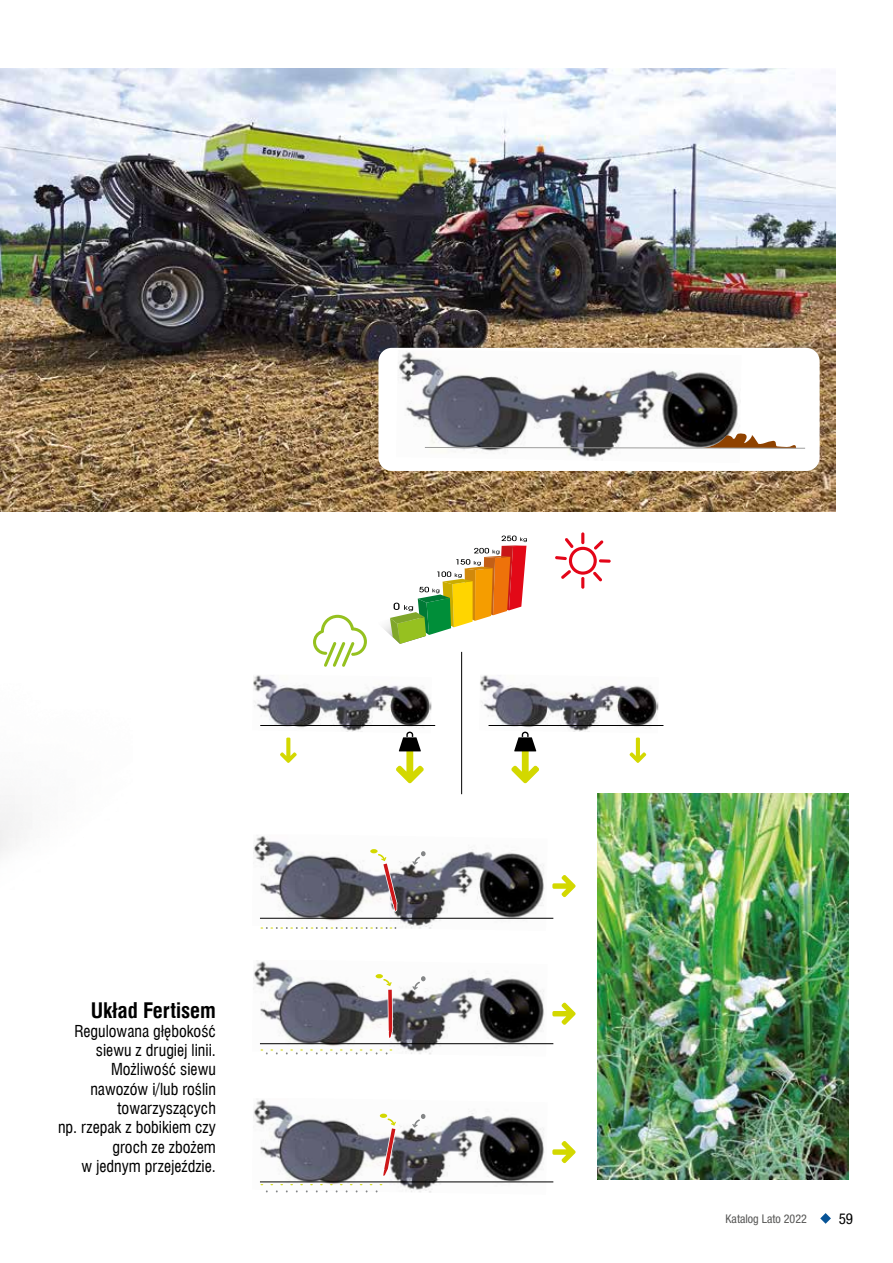
<style>
.page{position:relative;width:893px;height:1263px;background:#fff}
.page>*{position:absolute;margin:0;border:0;box-sizing:border-box;transform-origin:0 0}
.t1{font:700 condensed 20.85px "Swiss 721 AT";color:#000}
.t2{font:condensed 16.05px/19.4px "Swiss 721 AT";color:#000;text-align:right}
.t3{font:condensed 15px "Helvetica Neue LT Pro";color:#000}
.t4{font:condensed 12px "Helvetica Neue LT Pro";color:#575756}
</style>
<div class="page">
<svg style="left:820px;top:1213px;width:11px;height:11px"></svg>
<img style="left:0;top:68px;width:835px;height:443px">
<div style="left:378px;top:348px;width:442px;height:123px;background:#fff;border-radius:13px"></div>
<img style="left:398px;top:351px;width:343px;height:109px">
<svg style="left:424px;top:433px;width:382px;height:17px"></svg>
<img style="left:253px;top:835px;width:295px;height:94px">
<img style="left:253px;top:961px;width:295px;height:94px">
<img style="left:253px;top:1099px;width:295px;height:94px">
<img style="left:598px;top:793px;width:250px;height:386px">
<hr style="left:260px;top:918px;width:293px;height:1px;background:#000">
<svg style="left:412px;top:851px;width:14px;height:14px"></svg>
<svg style="left:412px;top:976px;width:14px;height:14px"></svg>
<svg style="left:412px;top:1114px;width:13px;height:14px"></svg>
<svg style="left:260px;top:927px;width:136px;height:2px"></svg>
<hr style="left:260px;top:1043px;width:293px;height:1px;background:#000">
<hr style="left:260px;top:1181px;width:293px;height:1px;background:#000">
<svg style="left:370px;top:849px;width:28px;height:64px"></svg>
<svg style="left:260px;top:974px;width:134px;height:80px"></svg>
<svg style="left:260px;top:1113px;width:137px;height:79px"></svg>
<svg style="left:552px;top:875px;width:24px;height:22px"></svg>
<svg style="left:552px;top:1003px;width:24px;height:22px"></svg>
<svg style="left:552px;top:1141px;width:24px;height:22px"></svg>
<img style="left:253px;top:675px;width:179px;height:57px">
<img style="left:480px;top:675px;width:179px;height:57px">
<hr style="left:461px;top:652px;width:1px;height:142px;background:#000">
<svg style="left:383px;top:535px;width:144px;height:109px"></svg>
<svg style="left:313px;top:615px;width:54px;height:52px"></svg>
<svg style="left:555px;top:532px;width:56px;height:57px"></svg>
<svg style="left:280px;top:737px;width:17px;height:26px"></svg>
<svg style="left:630px;top:737px;width:16px;height:26px"></svg>
<hr style="left:260px;top:725px;width:175px;height:1px;background:#000">
<hr style="left:489px;top:725px;width:174px;height:1px;background:#000">
<svg style="left:511px;top:732px;width:28px;height:51px"></svg>
<svg style="left:396px;top:732px;width:28px;height:51px"></svg>
<p class="t1" style="left:91px;top:997px;width:127px">Układ Fertisem</p>
<p class="t2" style="left:58px;top:1021px;width:159px">Regulowana głębokość siewu z drugiej linii.<br>Możliwość siewu nawozów i/lub roślin towarzyszących<br>np. rzepak z bobikiem czy groch ze zbożem<br>w jednym przejeździe.</p>
<p class="t4" style="left:726px;top:1211px;width:83px">Katalog Lato 2022</p>
<p class="t3" style="left:839px;top:1209px;width:16px">59</p>
</div>
